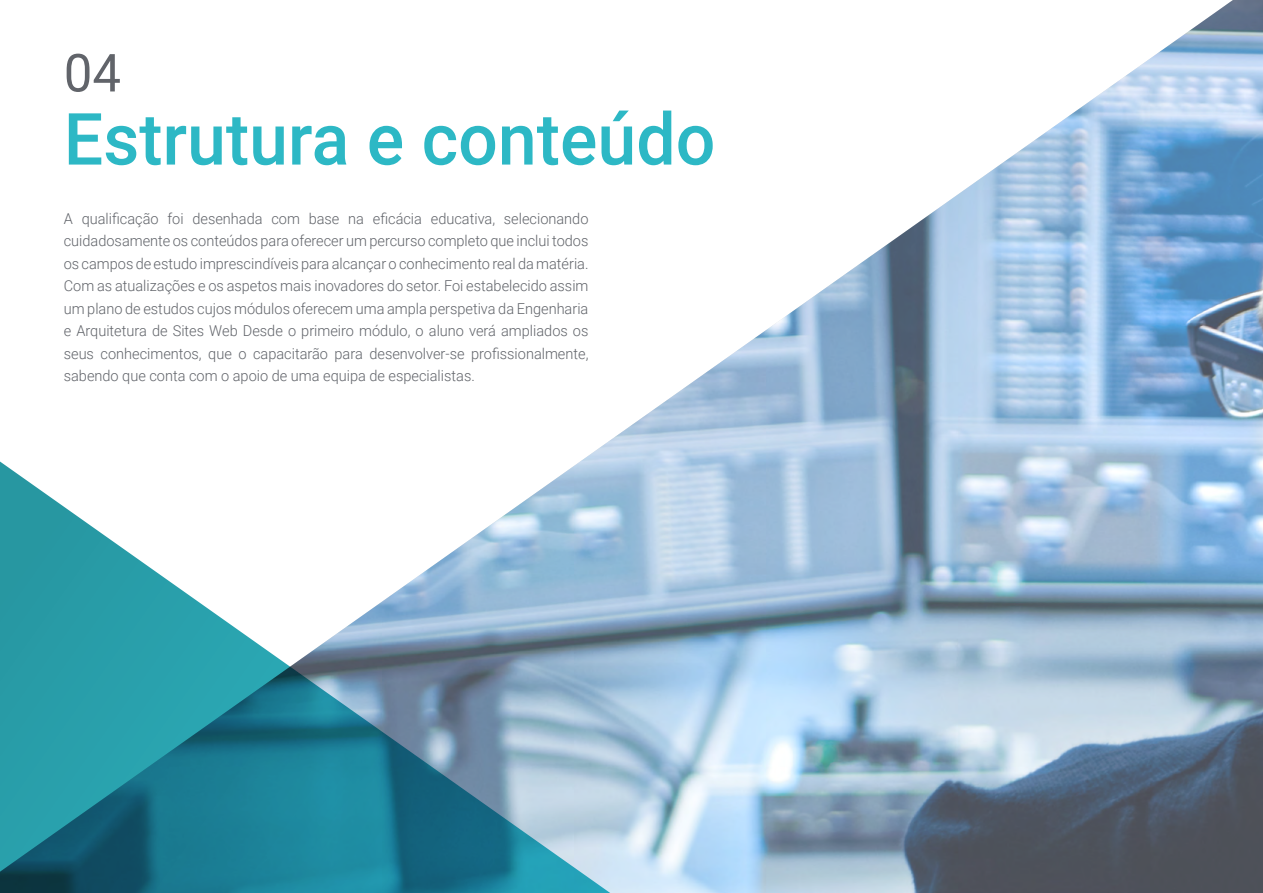
<style>
.page{position:relative;width:1263px;height:893px;background:#fff}
.page>*{position:absolute;margin:0;border:0;box-sizing:border-box;transform-origin:0 0}
.t1{font:500 72px "Roboto";color:#2db8c5}
.t2{font:52.5px "Roboto";color:#61646a}
.t3{font:300 15px/22.5px "Roboto";color:#61646a;text-align:justify}
</style>
<div class="page">
<img style="left:602px;top:0;width:661px;height:893px">
<svg style="left:0;top:446px;width:640px;height:447px"></svg>
<h2 class="t2" style="left:64px;top:36px;width:59px">04</h2>
<h1 class="t1" style="left:64px;top:89px;width:653px">Estrutura e conteúdo</h1>
<p class="t3" style="left:64px;top:207px;width:526px">A qualificação foi desenhada com base na eficácia educativa, selecionando cuidadosamente os conteúdos para oferecer um percurso completo que inclui todos os campos de estudo imprescindíveis para alcançar o conhecimento real da matéria.<br>Com as atualizações e os aspetos mais inovadores do setor. Foi estabelecido assim um plano de estudos cujos módulos oferecem uma ampla perspetiva da Engenharia e Arquitetura de Sites Web Desde o primeiro módulo, o aluno verá ampliados os seus conhecimentos, que o capacitarão para desenvolver-se profissionalmente, sabendo que conta com o apoio de uma equipa de especialistas.</p>
</div>
